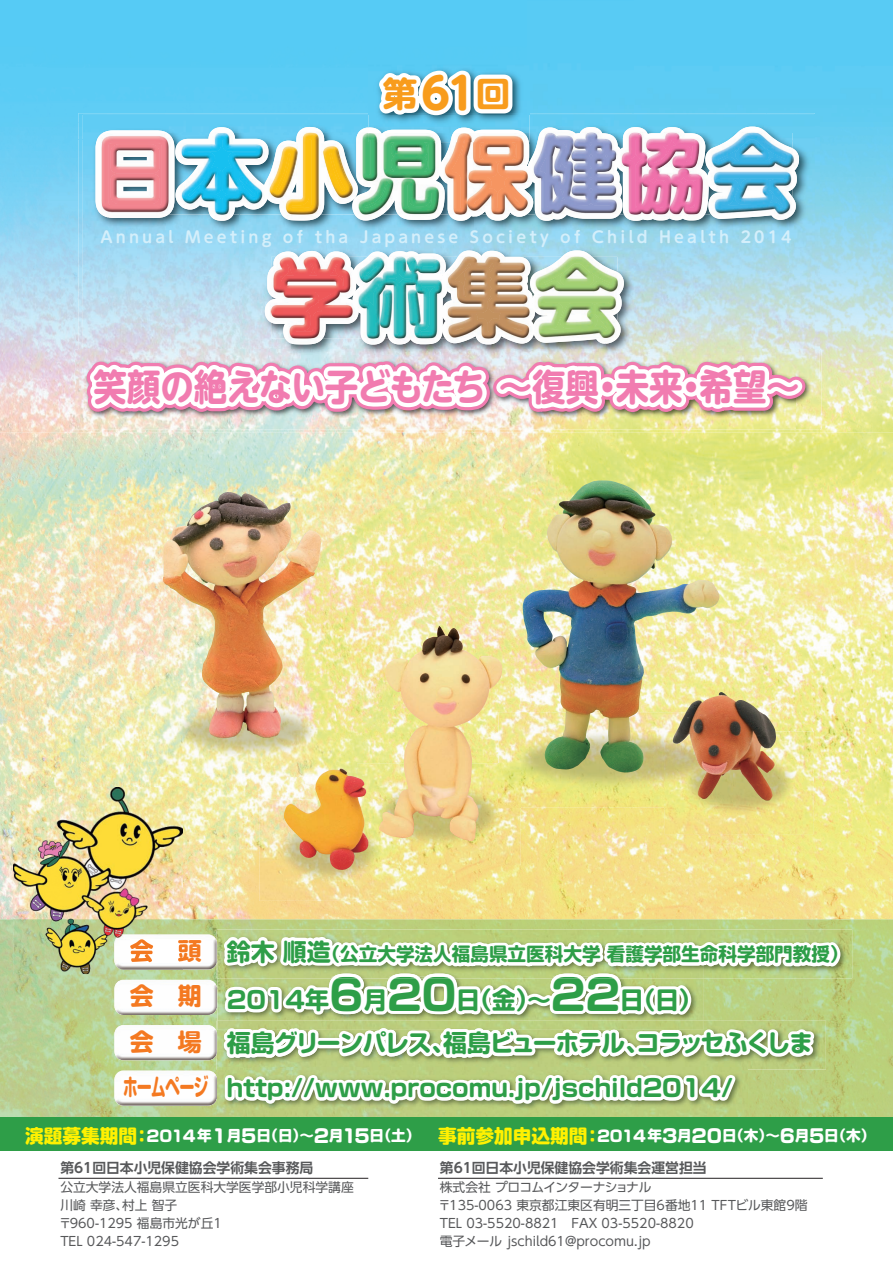
<style>
.page{position:relative;width:893px;height:1263px;background:#fff}
.page>*{position:absolute;margin:0;border:0;box-sizing:border-box;transform-origin:0 0}
.t1{font:36.83px "UD Shin M Go Pro Bold 90 pv RKSJ H";letter-spacing:-.015em;color:#f17cb0;scale:.91 1}
.t2{font:34.58px "UD Shin M Go Pro Bold 90 pv RKSJ H";color:#f89c1c}
.t3{font:24px "Soft Go Std Bold 90 pv RKSJ H";color:#2e9e48}
.t4{font:24px "Soft Go Std Bold 90 pv RKSJ H";letter-spacing:-.065em;color:#2e9e48}
.t5{font:24px/45.4px "Soft Go Std Bold 90 pv RKSJ H";letter-spacing:-.07em;color:#f47921}
.t6{font:18.6px "Soft Go Std Bold 90 pv RKSJ H";color:#2e9e48}
.t7{font:15.67px "UD Shin M Go Pro De Bold 90 pv RKSJ H";letter-spacing:.2em;color:#d4effb}
.t8{font:14.62px "Soft Go Std Heavy 90 pv RKSJ H";color:#fff}
.t9{font:13.8px "UD Shin Go Pro De Bold 90 pv RKSJ H";color:#57585a}
.t10{font:12.75px/18.1px "UD Shin Go Pro Regular 90 pv RKSJ H";color:#57585a}
.s1{font-size:43.12px}
.s2{font-size:24px}
.s3{font-size:42.53px}
.s4{font-size:18.67px;color:#fff101}
.s5{font-size:15.75px}
.s6{font-size:18.67px}
</style>
<div class="page">
<img style="left:0;top:432px;width:893px;height:487px">
<div style="left:526px;top:0;width:367px;height:122px;background:#58cbf4"></div>
<img style="left:819px;top:122px;width:74px;height:310px">
<img style="left:819px;top:277px;width:1px;height:73px">
<div style="left:47px;top:0;width:479px;height:71px;background:#56cbf5"></div>
<div style="left:47px;top:71px;width:49px;height:51px;background:#5accf5"></div>
<img style="left:0;top:122px;width:78px;height:155px">
<img style="left:0;top:277px;width:49px;height:155px">
<div style="left:0;top:0;width:47px;height:123px;background:#57cbf5"></div>
<img style="left:0;top:919px;width:893px;height:198px">
<div style="left:0;top:1117px;width:893px;height:34px;background:#2e9e48"></div>
<img style="left:503px;top:712px;width:161px;height:95px">
<img style="left:664px;top:731px;width:150px;height:103px">
<img style="left:664px;top:773px;width:68px;height:34px">
<img style="left:158px;top:686px;width:178px;height:90px">
<img style="left:357px;top:764px;width:163px;height:101px">
<img style="left:503px;top:764px;width:17px;height:43px">
<img style="left:259px;top:800px;width:141px;height:101px">
<img style="left:369px;top:800px;width:31px;height:65px">
<img style="left:815px;top:115px;width:4px;height:141px">
<img style="left:522px;top:486px;width:198px;height:287px">
<img style="left:163px;top:493px;width:120px;height:245px">
<img style="left:283px;top:768px;width:86px;height:102px">
<img style="left:379px;top:626px;width:124px;height:215px">
<img style="left:799px;top:113px;width:16px;height:2px">
<img style="left:78px;top:139px;width:5px;height:117px">
<img style="left:83px;top:115px;width:13px;height:26px">
<img style="left:799px;top:115px;width:16px;height:26px">
<img style="left:83px;top:141px;width:26px;height:115px">
<img style="left:789px;top:141px;width:26px;height:115px">
<img style="left:109px;top:221px;width:130px;height:35px">
<img style="left:239px;top:221px;width:471px;height:35px">
<img style="left:710px;top:221px;width:79px;height:35px">
<svg style="left:265px;top:250px;width:359px;height:6px"></svg>
<img style="left:819px;top:350px;width:2px;height:79px">
<img style="left:49px;top:256px;width:770px;height:230px">
<img style="left:80px;top:309px;width:730px;height:132px">
<img style="left:183px;top:934px;width:33px;height:35px">
<img style="left:183px;top:939px;width:18px;height:23px">
<img style="left:114px;top:980px;width:103px;height:35px;border-radius:9px">
<img style="left:114px;top:1025px;width:102px;height:35px;border-radius:9px">
<svg style="left:216px;top:915px;width:649px;height:264px"></svg>
<img style="left:114px;top:1070px;width:103px;height:36px;border-radius:9px">
<hr style="left:58px;top:1178px;width:310px;height:1px;background:#231f20">
<hr style="left:438px;top:1178px;width:385px;height:1px;background:#231f20">
<img style="left:368px;top:60px;width:161px;height:6px">
<img style="left:96px;top:66px;width:703px;height:155px">
<img style="left:672px;top:692px;width:104px;height:109px">
<img style="left:13px;top:788px;width:170px;height:186px">
<img style="left:130px;top:939px;width:53px;height:23px">
<h2 class="t2" style="left:383px;top:81px;width:129px">第<span class="s1">61</span>回</h2>
<p class="t7" style="left:100px;top:231px;width:693px">Annual Meeting of tha Japanese Society of Child Health 2014</p>
<h1 class="t1" style="left:94px;top:373px;width:777px">笑顔の絶えない子どもたち ～復興・未来・希望～</h1>
<h3 class="t6" style="left:227px;top:947px;width:623px"><span class="s2">鈴木 順造</span>（公立大学法人福島県立医科大学 看護学部生命科学部門教授）</h3>
<h3 class="t3" style="left:227px;top:991px;width:478px">2014年<span class="s3">6</span>月<span class="s3">20</span>日（金）～<span class="s3">22</span>日（日）</h3>
<h3 class="t5" style="left:123px;top:977px;width:87px">会　期会　場ホームページ</h3>
<h3 class="t4" style="left:227px;top:1034px;width:588px">福島グリーンパレス、福島ビューホテル、コラッセふくしま</h3>
<h3 class="t3" style="left:227px;top:1079px;width:508px">http://www.procomu.jp/jschild2014/</h3>
<p class="t8" style="left:25px;top:1130px;width:852px"><span class="s4">演題募集期間：</span><span class="s5">2014</span>年<span class="s6">1</span>月<span class="s6">5</span>日（日）～<span class="s6">2</span>月<span class="s6">15</span>日（土） <span class="s4">事前参加申込期間：</span><span class="s5">2014</span>年<span class="s6">3</span>月<span class="s6">20</span>日（木）～<span class="s6">6</span>月<span class="s6">5</span>日（木）</p>
<p class="t9" style="left:60px;top:1162px;width:254px">第61回日本小児保健協会学術集会事務局</p>
<p class="t10" style="left:59px;top:1180px;width:297px">公立大学法人福島県立医科大学医学部小児科学講座川崎 幸彦、村上 智子<br>〒960-1295 福島市光が丘1<br>TEL 024-547-1295</p>
<p class="t9" style="left:440px;top:1162px;width:268px">第61回日本小児保健協会学術集会運営担当</p>
<p class="t10" style="left:438px;top:1180px;width:371px">株式会社 プロコムインターナショナル<br>〒135-0063 東京都江東区有明三丁目6番地11 TFTビル東館9階<br>TEL 03-5520-8821　FAX 03-5520-8820<br>電子メール jschild61@procomu.jp</p>
</div>
